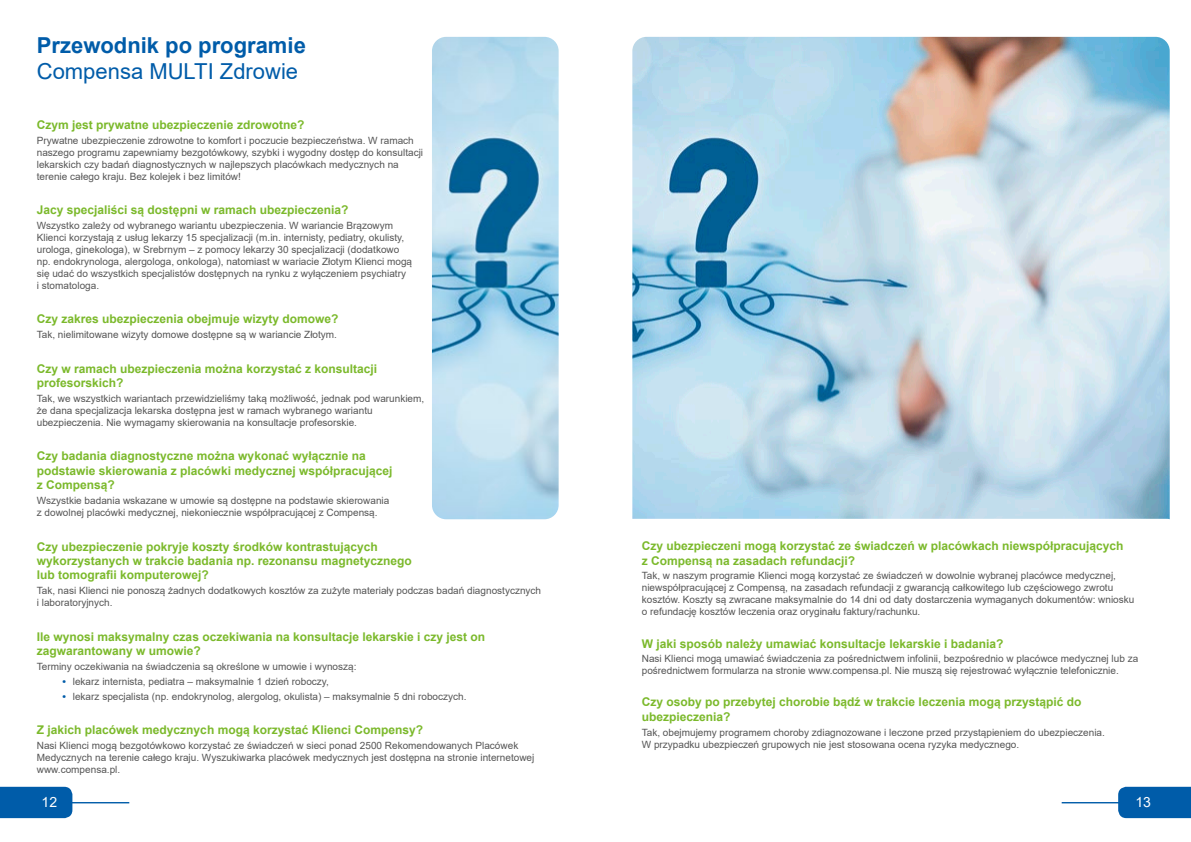
<style>
.page{position:relative;width:1191px;height:842px;background:#fff}
.page>*{position:absolute;margin:0;border:0;box-sizing:border-box;transform-origin:0 0}
.t1{font:700 22px "Arial";color:#005ca9}
.t2{font:22px "Arial";color:#005ca9}
.t3{font:14px "Arial";color:#fff}
.lany{font:700 12px/14.4px "Arial";color:#7bb92b}
.lany-2{font:10px/12px "Arial";color:#555}
.s1{font-weight:700;color:#005ca9}
</style>
<div class="page">
<img style="left:632px;top:37px;width:537px;height:482px">
<img style="left:432px;top:37px;width:126px;height:482px">
<hr style="left:0;top:802px;width:129px;height:1px;background:#005ca9">
<hr style="left:1061px;top:802px;width:130px;height:1px;background:#005ca9">
<div style="left:1118px;top:787px;width:73px;height:31px;background:#005ca9"></div>
<div style="left:0;top:787px;width:72px;height:31px;background:#005ca9"></div>
<p class="t1" style="left:37px;top:30px;width:270px">Przewodnik po programie</p>
<p class="t2" style="left:37px;top:56px;width:263px">Compensa MULTI Zdrowie</p>
<p class="lany" style="left:37px;top:117px;width:269px">Czym jest prywatne ubezpieczenie zdrowotne?</p>
<p class="lany-2" style="left:37px;top:134px;width:388px">Prywatne ubezpieczenie zdrowotne to komfort i poczucie bezpieczeństwa. W ramach naszego programu zapewniamy bezgotówkowy, szybki i wygodny dostęp do konsultacji lekarskich czy badań diagnostycznych w najlepszych placówkach medycznych na terenie całego kraju. Bez kolejek i bez limitów!</p>
<p class="lany" style="left:37px;top:203px;width:313px">Jacy specjaliści są dostępni w ramach ubezpieczenia?</p>
<p class="lany-2" style="left:37px;top:219px;width:377px">Wszystko zależy od wybranego wariantu ubezpieczenia. W wariancie Brązowym Klienci korzystają z usług lekarzy 15 specjalizacji (m.in. internisty, pediatry, okulisty, urologa, ginekologa), w Srebrnym – z pomocy lekarzy 30 specjalizacji (dodatkowo np. endokrynologa, alergologa, onkologa), natomiast w wariacie Złotym Klienci mogą się udać do wszystkich specjalistów dostępnych na rynku z wyłączeniem psychiatry<br>i stomatologa.</p>
<p class="lany" style="left:37px;top:312px;width:303px">Czy zakres ubezpieczenia obejmuje wizyty domowe?</p>
<p class="lany-2" style="left:37px;top:329px;width:302px">Tak, nielimitowane wizyty domowe dostępne są w wariancie Złotym.</p>
<p class="lany" style="left:37px;top:361px;width:342px">Czy w ramach ubezpieczenia można korzystać z konsultacji profesorskich?</p>
<p class="lany-2" style="left:37px;top:392px;width:389px">Tak, we wszystkich wariantach przewidzieliśmy taką możliwość, jednak pod warunkiem, że dana specjalizacja lekarska dostępna jest w ramach wybranego wariantu ubezpieczenia. Nie wymagamy skierowania na konsultacje profesorskie.</p>
<p class="lany" style="left:37px;top:449px;width:357px">Czy badania diagnostyczne można wykonać wyłącznie na podstawie skierowania z placówki medycznej współpracującej z Compensą?</p>
<p class="lany-2" style="left:37px;top:494px;width:354px">Wszystkie badania wskazane w umowie są dostępne na podstawie skierowania z dowolnej placówki medycznej, niekoniecznie współpracującej z Compensą.</p>
<p class="lany" style="left:37px;top:539px;width:376px">Czy ubezpieczenie pokryje koszty środków kontrastujących wykorzystanych w trakcie badania np. rezonansu magnetycznego lub tomografii komputerowej?</p>
<p class="lany-2" style="left:37px;top:585px;width:506px">Tak, nasi Klienci nie ponoszą żadnych dodatkowych kosztów za zużyte materiały podczas badań diagnostycznych i laboratoryjnych.</p>
<p class="lany" style="left:37px;top:629px;width:450px">Ile wynosi maksymalny czas oczekiwania na konsultacje lekarskie i czy jest on zagwarantowany w umowie?</p>
<p class="lany-2" style="left:37px;top:660px;width:321px">Terminy oczekiwania na świadczenia są określone w umowie i wynoszą:</p>
<p class="lany-2" style="left:62px;top:675px;width:268px"><span class="s1">•</span> lekarz internista, pediatra – maksymalnie 1 dzień roboczy,</p>
<p class="lany-2" style="left:62px;top:690px;width:405px"><span class="s1">•</span> lekarz specjalista (np. endokrynolog, alergolog, okulista) – maksymalnie 5 dni roboczych.</p>
<p class="lany" style="left:37px;top:723px;width:388px">Z jakich placówek medycznych mogą korzystać Klienci Compensy?</p>
<p class="lany-2" style="left:37px;top:739px;width:499px">Nasi Klienci mogą bezgotówkowo korzystać ze świadczeń w sieci ponad 2500 Rekomendowanych Placówek<br>Medycznych na terenie całego kraju. Wyszukiwarka placówek medycznych jest dostępna na stronie internetowej www.compensa.pl.</p>
<p class="lany" style="left:642px;top:539px;width:483px">Czy ubezpieczeni mogą korzystać ze świadczeń w placówkach niewspółpracujących z Compensą na zasadach refundacji?</p>
<p class="lany-2" style="left:642px;top:570px;width:494px">Tak, w naszym programie Klienci mogą korzystać ze świadczeń w dowolnie wybranej placówce medycznej, niewspółpracującej z Compensą, na zasadach refundacji z gwarancją całkowitego lub częściowego zwrotu kosztów. Koszty są zwracane maksymalnie do 14 dni od daty dostarczenia wymaganych dokumentów: wniosku o refundację kosztów leczenia oraz oryginału faktury/rachunku.</p>
<p class="lany" style="left:642px;top:636px;width:363px">W jaki sposób należy umawiać konsultacje lekarskie i badania?</p>
<p class="lany-2" style="left:642px;top:653px;width:498px">Nasi Klienci mogą umawiać świadczenia za pośrednictwem infolinii, bezpośrednio w placówce medycznej lub za pośrednictwem formularza na stronie www.compensa.pl. Nie muszą się rejestrować wyłącznie telefonicznie.</p>
<p class="lany" style="left:642px;top:695px;width:441px">Czy osoby po przebytej chorobie bądź w trakcie leczenia mogą przystąpić do ubezpieczenia?</p>
<p class="lany-2" style="left:642px;top:726px;width:464px">Tak, obejmujemy programem choroby zdiagnozowane i leczone przed przystąpieniem do ubezpieczenia.<br>W przypadku ubezpieczeń grupowych nie jest stosowana ocena ryzyka medycznego.</p>
<h2 class="t3" style="left:42px;top:793px;width:17px">12</h2>
<h2 class="t3" style="left:1135px;top:793px;width:17px">13</h2>
</div>
